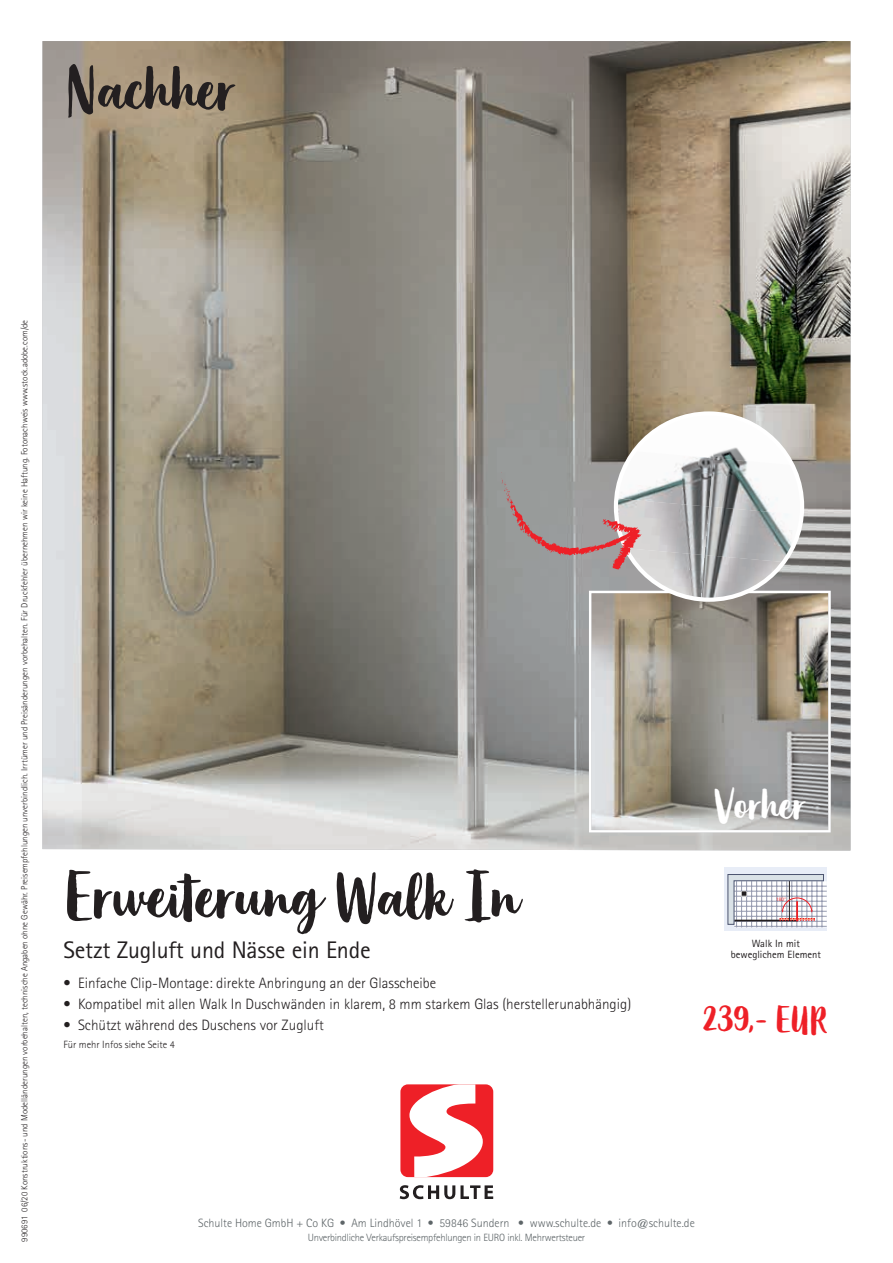
<style>
.page{position:relative;width:893px;height:1263px;background:#fff}
.page>*{position:absolute;margin:0;border:0;box-sizing:border-box;transform-origin:0 0}
.t1{font:67.5px "Organika Script";color:#231f20}
.t2{font:64.8px "Organika Script";color:#231f20}
.t3{font:45px "Organika Script";color:#fff}
.t4{font:36px "Organika Script";color:#ee2027}
.t5{font:24px "Rotis Sans Serif Std";letter-spacing:-.01em;color:#231f20}
.t6{font:300 15px "Rotis Sans Serif Std";color:#231f20}
.t7{font:300 12px "Rotis Sans Serif Std";color:#5e6568}
.t8{font:300 10.5px "Rotis Sans Serif Std";letter-spacing:-.025em;color:#5e6568}
.t9{font:10.5px/10.5px "Rotis Sans Serif Std";color:#231f20;text-align:center}
.t10{font:300 10.5px "Rotis Sans Serif Std";color:#231f20}
.t11{font:300 9px "Rotis Sans Serif Std";color:#231f20}
.t12{font:5.4px "Rotis Sans Serif Std";color:#ee1d23}
</style>
<div class="page">
<div style="left:400px;top:1084px;width:93px;height:93px;background:#ee2027;border-radius:7px"></div>
<svg style="left:409px;top:1084px;width:74px;height:93px"></svg>
<svg style="left:400px;top:1185px;width:93px;height:14px"></svg>
<img style="left:43px;top:41px;width:807px;height:809px">
<svg style="left:589px;top:591px;width:242px;height:241px;background:#a29d94"></svg>
<svg style="left:501px;top:411px;width:303px;height:191px"></svg>
<div style="left:725px;top:867px;width:102px;height:64px;background:#e8edf7"></div>
<svg style="left:724px;top:874px;width:103px;height:57px"></svg>
<h2 class="t2" style="left:64px;top:51px;width:171px">Nachher</h2>
<p class="t11" style="left:19px;top:1242px;width:923px;rotate:-90deg">990691 06/20 Konstruktions- und Modelländerungen vorbehalten, technische Angaben ohne Gewähr. Preisempfehlungen unverbindlich. Irrtümer und Preisänderungen vorbehalten. Für Druckfehler übernehmen wir keine Haftung. Fotonachweis www.stock.adobe.com/de</p>
<h1 class="t1" style="left:64px;top:856px;width:455px">Erweiterung Walk In</h1>
<h3 class="t5" style="left:64px;top:935px;width:309px">Setzt Zugluft und Nässe ein Ende</h3>
<h3 class="t6" style="left:64px;top:974px;width:374px">• Einfache Clip-Montage: direkte Anbringung an der Glasscheibe</h3>
<h3 class="t6" style="left:64px;top:995px;width:569px">• Kompatibel mit allen Walk In Duschwänden in klarem, 8 mm starkem Glas (herstellerunabhängig)</h3>
<h3 class="t6" style="left:64px;top:1017px;width:262px">• Schützt während des Duschens vor Zugluft</h3>
<p class="t10" style="left:64px;top:1039px;width:113px">Für mehr Infos siehe Seite 4</p>
<h3 class="t3" style="left:712px;top:778px;width:94px">Vorher</h3>
<p class="t12" style="left:776px;top:896px;width:12px">180°</p>
<p class="t9" style="left:731px;top:938px;width:92px">Walk In mit beweglichem Element</p>
<h3 class="t4" style="left:702px;top:998px;width:126px">239,- EUR</h3>
<h3 class="t7" style="left:198px;top:1216px;width:498px">Schulte Home GmbH + Co KG • Am Lindhövel 1 • 59846 Sundern • www.schulte.de • info@schulte.de</h3>
<p class="t8" style="left:308px;top:1231px;width:279px">Unverbindliche Verkaufspreisempfehlungen in EURO inkl. Mehrwertsteuer</p>
</div>
